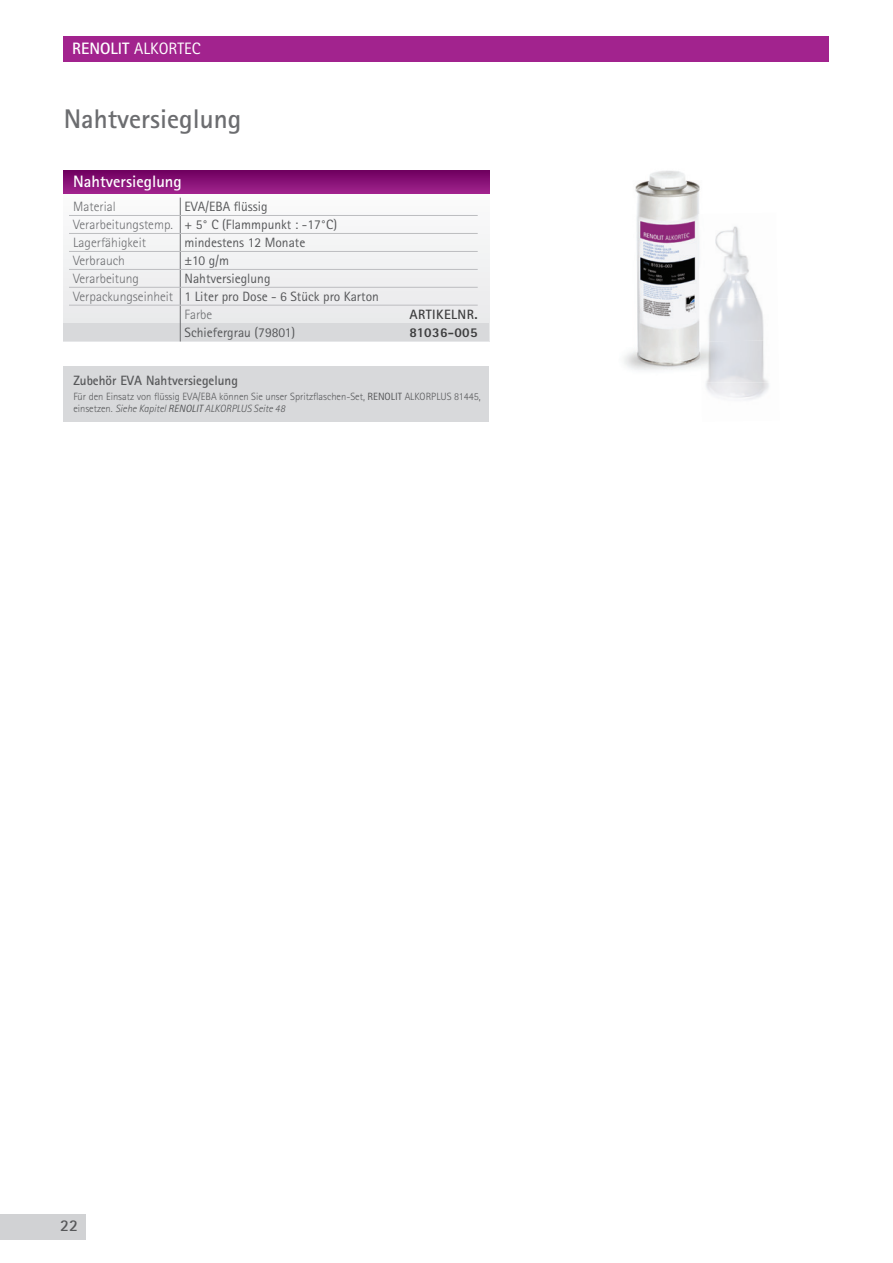
<style>
.page{position:relative;width:893px;height:1263px;background:#fff}
.page>*{position:absolute;margin:0;border:0;box-sizing:border-box;transform-origin:0 0}
.t1{font:700 27px "Rotis Sans Serif Pro";color:#6c6d70}
.t2{font:16.5px "Rotis Sans Serif Pro";color:#fff}
.t3{font:700 16.5px "Rotis Sans Serif Pro";color:#fff}
.t4{font:700 16.5px "Rotis Sans Serif Pro";color:#57585a}
.t5{font:13.5px/17.9px "Rotis Sans Serif Pro";color:#57585a}
.t6{font:300 13.5px "Rotis Sans Serif Pro";color:#6c6d70}
.t7{font:700 13.5px "Rotis Sans Serif Pro";color:#57585a}
.t8{font:700 13.5px "Rotis Sans Serif Pro";letter-spacing:.03em;color:#3e3e3f}
.t9{font:800 13.5px "Rotis Sans Serif Pro";letter-spacing:.025em;color:#3e3e3f}
.t10{font:300 10.5px/12px "Rotis Sans Serif Pro";color:#57585a}
.s1{font-weight:700}
.s2{font-weight:300;color:#6c6d70}
.s3{font-weight:400}
.s4{font-style:italic}
.s5{font-weight:400;font-style:italic}
</style>
<div class="page">
<div style="left:64px;top:36px;width:765px;height:25px;background:#a2238e"></div>
<div style="left:0;top:1214px;width:85px;height:26px;background:#d1d2d4"></div>
<div style="left:64px;top:170px;width:425px;height:171px;background:#f1f2f3"></div>
<div style="left:64px;top:324px;width:425px;height:17px;background:#d8d9db"></div>
<svg style="left:64px;top:170px;width:425px;height:23px;background:#861075"></svg>
<svg style="left:180px;top:198px;width:1px;height:107px"></svg>
<hr style="left:180px;top:305px;width:1px;height:36px;background:#6c6d70">
<hr style="left:69px;top:215px;width:111px;height:1px;background:#bcbdc0">
<hr style="left:180px;top:215px;width:298px;height:1px;background:#bcbdc0">
<hr style="left:69px;top:287px;width:111px;height:1px;background:#bcbdc0">
<hr style="left:180px;top:287px;width:298px;height:1px;background:#bcbdc0">
<hr style="left:69px;top:305px;width:111px;height:1px;background:#bcbdc0">
<hr style="left:180px;top:305px;width:298px;height:1px;background:#bcbdc0">
<hr style="left:69px;top:233px;width:111px;height:1px;background:#bcbdc0">
<hr style="left:180px;top:233px;width:298px;height:1px;background:#bcbdc0">
<hr style="left:69px;top:251px;width:111px;height:1px;background:#bcbdc0">
<hr style="left:180px;top:251px;width:298px;height:1px;background:#bcbdc0">
<hr style="left:69px;top:269px;width:111px;height:1px;background:#bcbdc0">
<hr style="left:180px;top:269px;width:298px;height:1px;background:#bcbdc0">
<img style="left:624px;top:171px;width:77px;height:199px">
<div style="left:64px;top:366px;width:425px;height:56px;background:#d8d9db"></div>
<img style="left:701px;top:342px;width:68px;height:58px">
<img style="left:698px;top:213px;width:45px;height:44px">
<img style="left:699px;top:255px;width:65px;height:87px">
<p class="t2" style="left:72px;top:39px;width:130px"><span class="s1">RENOLIT</span> ALKORTEC</p>
<h1 class="t1" style="left:64px;top:101px;width:179px">Nahtversieglung</h1>
<p class="t3" style="left:73px;top:171px;width:110px">Nahtversieglung</p>
<p class="t6" style="left:73px;top:199px;width:44px">Material</p>
<p class="t5" style="left:73px;top:198px;width:266px;text-indent:111px">EVA/EBA flüssig<br><span class="s2">Verarbeitungstemp.</span> + 5° C (Flammpunkt : -17°C)<br><span class="s2">Lagerfähigkeit</span></p>
<p class="t5" style="left:185px;top:234px;width:122px">mindestens 12 Monate</p>
<p class="t6" style="left:73px;top:253px;width:53px">Verbrauch</p>
<p class="t5" style="left:185px;top:252px;width:46px">±10 g/m</p>
<p class="t6" style="left:73px;top:271px;width:67px">Verarbeitung</p>
<p class="t5" style="left:185px;top:270px;width:87px">Nahtversieglung</p>
<p class="t5" style="left:73px;top:287px;width:307px"><span class="s2">Verpackungseinheit</span> 1 Liter pro Dose - 6 Stück pro Karton</p>
<p class="t6" style="left:185px;top:307px;width:29px">Farbe</p>
<p class="t5" style="left:185px;top:324px;width:112px">Schiefergrau (79801)</p>
<p class="t8" style="left:410px;top:306px;width:70px">ARTIKELNR.</p>
<p class="t9" style="left:410px;top:324px;width:70px">81036-005</p>
<p class="t7" style="left:73px;top:372px;width:166px">Zubehör EVA Nahtversiegelung</p>
<p class="t10" style="left:73px;top:391px;width:409px">Für den Einsatz von flüssig EVA/EBA können Sie unser Spritzflaschen-Set, <span class="s3">RENOLIT</span> ALKORPLUS 81445, einsetzen. <span class="s4">Siehe Kapitel</span> <span class="s5">RENOLIT</span> <span class="s4">ALKORPLUS Seite 48</span></p>
<p class="t4" style="left:60px;top:1215px;width:19px">22</p>
</div>
